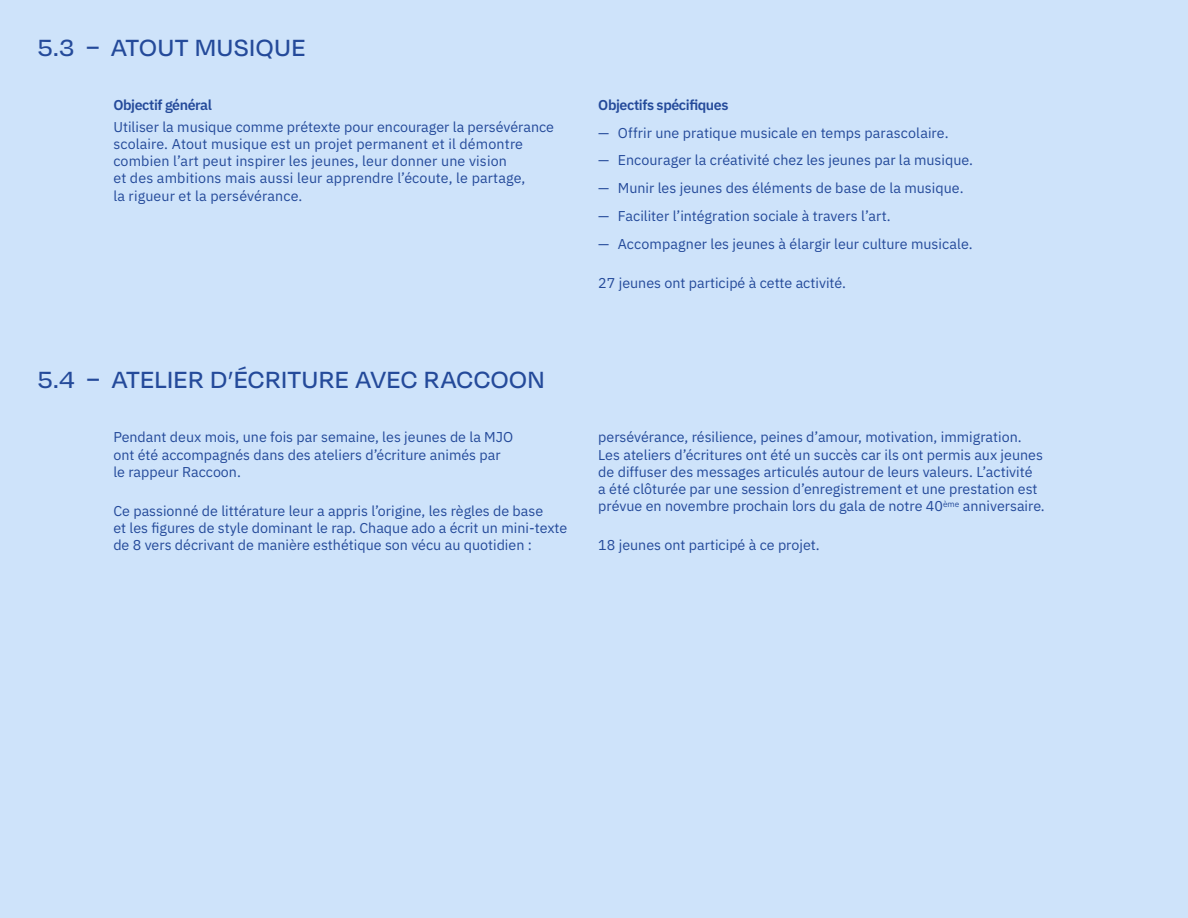
<style>
.page{position:relative;width:1188px;height:918px;background:#cee3fa}
.page>*{position:absolute;margin:0;border:0;box-sizing:border-box;transform-origin:0 0}
.t1{font:500 27px "Degular";letter-spacing:.01em;color:#244a9a}
.Texte_Courant{font:14.25px/17.2px "IBM Plex Sans";color:#244a9a}
.Sous-titres{font:600 14.25px "IBM Plex Sans";letter-spacing:-.03em;color:#244a9a}
</style>
<div class="page">
<p class="t1" style="left:38px;top:31px;width:270px">5.3 – ATOUT MUSIQUE</p>
<p class="Sous-titres" style="left:113px;top:94px;width:100px">Objectif général</p>
<p class="Texte_Courant" style="left:113px;top:117px;width:442px">Utiliser la musique comme prétexte pour encourager la persévérance scolaire. Atout musique est un projet permanent et il démontre combien l’art peut inspirer les jeunes, leur donner une vision<br>et des ambitions mais aussi leur apprendre l’écoute, le partage,<br>la rigueur et la persévérance.</p>
<p class="t1" style="left:38px;top:363px;width:509px">5.4 – ATELIER D’ÉCRITURE AVEC RACCOON</p>
<p class="Texte_Courant" style="left:113px;top:428px;width:401px">Pendant deux mois, une fois par semaine, les jeunes de la MJO ont été accompagnés dans des ateliers d’écriture animés par le rappeur Raccoon.</p>
<p class="Texte_Courant" style="left:113px;top:501px;width:455px">Ce passionné de littérature leur a appris l’origine, les règles de base<br>et les figures de style dominant le rap. Chaque ado a écrit un mini-texte de 8 vers décrivant de manière esthétique son vécu au quotidien :</p>
<p class="Sous-titres" style="left:598px;top:94px;width:132px">Objectifs spécifiques</p>
<p class="Texte_Courant" style="left:598px;top:123px;width:352px">— Offrir une pratique musicale en temps parascolaire.</p>
<p class="Texte_Courant" style="left:598px;top:151px;width:376px">— Encourager la créativité chez les jeunes par la musique.</p>
<p class="Texte_Courant" style="left:598px;top:178px;width:367px">— Munir les jeunes des éléments de base de la musique.</p>
<p class="Texte_Courant" style="left:598px;top:206px;width:294px">— Faciliter l’intégration sociale à travers l’art.</p>
<p class="Texte_Courant" style="left:598px;top:234px;width:376px">— Accompagner les jeunes à élargir leur culture musicale.</p>
<p class="Texte_Courant" style="left:598px;top:273px;width:249px">27 jeunes ont participé à cette activité.</p>
<p class="Texte_Courant" style="left:598px;top:428px;width:448px">persévérance, résilience, peines d’amour, motivation, immigration.<br>Les ateliers d’écritures ont été un succès car ils ont permis aux jeunes de diffuser des messages articulés autour de leurs valeurs. L’activité<br>a été clôturée par une session d’enregistrement et une prestation est prévue en novembre prochain lors du gala de notre 40<sup>ème</sup> anniversaire.</p>
<p class="Texte_Courant" style="left:598px;top:536px;width:223px">18 jeunes ont participé à ce projet.</p>
</div>
